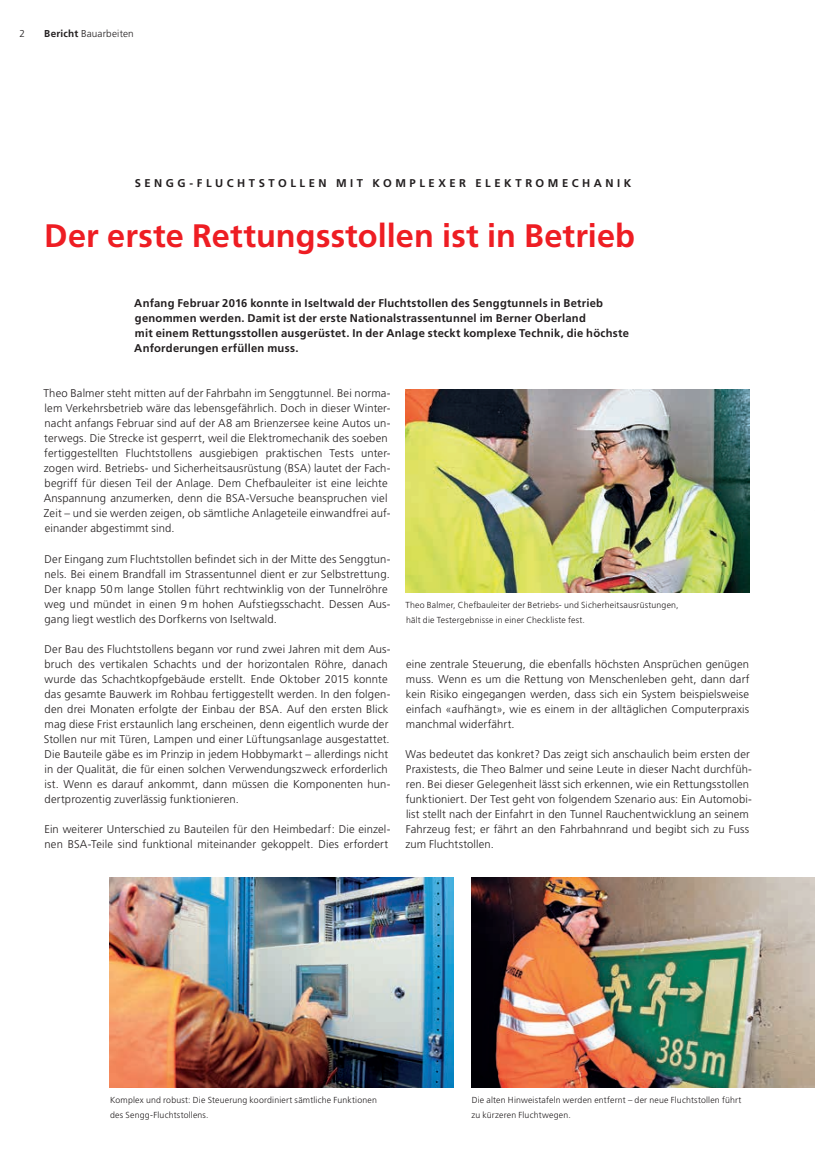
<style>
.page{position:relative;width:815px;height:1170px;background:#fff}
.page>*{position:absolute;margin:0;border:0;box-sizing:border-box;transform-origin:0 0}
.t1{font:700 32.5px "Frutiger LT Std";letter-spacing:.005em;color:#ee1d23}
.t2{font:300 11.25px/15px "Frutiger LT Std";letter-spacing:.015em;color:#231f20}
.t3{font:700 11.25px/15px "Frutiger LT Std";letter-spacing:.02em;color:#231f20}
.t4{font:700 11.25px "Frutiger LT Std";letter-spacing:.315em;color:#231f20}
.t5{font:300 10px "Frutiger LT Std";letter-spacing:.015em;color:#231f20}
.t6{font:300 8.75px/15px "Frutiger LT Std";letter-spacing:.02em;color:#231f20}
.s1{font-weight:700}
</style>
<div class="page">
<img style="left:406px;top:389px;width:343px;height:203px">
<img style="left:471px;top:877px;width:344px;height:210px">
<img style="left:110px;top:877px;width:344px;height:210px">
<p class="t5" style="left:19px;top:28px;width:7px">2</p>
<p class="t5" style="left:44px;top:28px;width:91px"><span class="s1">Bericht</span> Bauarbeiten</p>
<p class="t4" style="left:135px;top:177px;width:498px">SENGG-FLUCHTSTOLLEN MIT KOMPLEXER ELEKTROMECHANIK</p>
<h1 class="t1" style="left:44px;top:217px;width:592px">Der erste Rettungsstollen ist in Betrieb</h1>
<p class="t3" style="left:134px;top:296px;width:496px">Anfang Februar 2016 konnte in Iseltwald der Fluchtstollen des Senggtunnels in Betrieb genommen werden. Damit ist der erste Nationalstrassentunnel im Berner Oberland<br>mit einem Rettungsstollen ausgerüstet. In der Anlage steckt komplexe Technik, die höchste Anforderungen erfüllen muss.</p>
<p class="t2" style="left:43px;top:386px;width:349px">Theo Balmer steht mitten auf der Fahrbahn im Senggtunnel. Bei norma&shy;lem Verkehrsbetrieb wäre das lebensgefährlich. Doch in dieser Winter&shy;nacht anfangs Februar sind auf der A8 am Brienzersee keine Autos un&shy;terwegs. Die Strecke ist gesperrt, weil die Elektromechanik des soeben fertiggestellten Fluchtstollens ausgiebigen praktischen Tests unter&shy;zogen wird. Betriebs- und Sicherheitsausrüstung (BSA) lautet der Fach&shy;begriff für diesen Teil der Anlage. Dem Chefbauleiter ist eine leichte Anspannung anzumerken, denn die BSA-Versuche beanspruchen viel Zeit – und sie werden zeigen, ob sämtliche Anlageteile einwandfrei auf&shy;einander abgestimmt sind.</p>
<p class="t2" style="left:45px;top:551px;width:348px">Der Eingang zum Fluchtstollen befindet sich in der Mitte des Senggtun&shy;nels. Bei einem Brandfall im Strassentunnel dient er zur Selbstrettung.<br>Der knapp 50 m lange Stollen führt rechtwinklig von der Tunnelröhre weg und mündet in einen 9 m hohen Aufstiegsschacht. Dessen Aus&shy;gang liegt westlich des Dorfkerns von Iseltwald.</p>
<p class="t2" style="left:44px;top:641px;width:348px">Der Bau des Fluchtstollens begann vor rund zwei Jahren mit dem Aus&shy;bruch des vertikalen Schachts und der horizontalen Röhre, danach wurde das Schachtkopfgebäude erstellt. Ende Oktober 2015 konnte das gesamte Bauwerk im Rohbau fertiggestellt werden. In den folgen&shy;den drei Monaten erfolgte der Einbau der BSA. Auf den ersten Blick mag diese Frist erstaunlich lang erscheinen, denn eigentlich wurde der Stollen nur mit Türen, Lampen und einer Lüftungsanlage ausgestattet.<br>Die Bauteile gäbe es im Prinzip in jedem Hobbymarkt – allerdings nicht in der Qualität, die für einen solchen Verwendungszweck erforderlich ist. Wenn es darauf ankommt, dann müssen die Komponenten hun&shy;dertprozentig zuverlässig funktionieren.</p>
<p class="t2" style="left:44px;top:821px;width:348px">Ein weiterer Unterschied zu Bauteilen für den Heimbedarf: Die einzel&shy;nen BSA-Teile sind funktional miteinander gekoppelt. Dies erfordert</p>
<p class="t6" style="left:405px;top:597px;width:275px">Theo Balmer, Chefbauleiter der Betriebs- und Sicherheitsausrüstungen, hält die Testergebnisse in einer Checkliste fest.</p>
<p class="t2" style="left:406px;top:656px;width:345px;text-align:justify">eine zentrale Steuerung, die ebenfalls höchsten Ansprüchen genügen muss. Wenn es um die Rettung von Menschenleben geht, dann darf kein Risiko eingegangen werden, dass sich ein System beispielsweise einfach «aufhängt», wie es einem in der alltäglichen Computerpraxis manchmal widerfährt.</p>
<p class="t2" style="left:405px;top:746px;width:348px">Was bedeutet das konkret? Das zeigt sich anschaulich beim ersten der Praxistests, die Theo Balmer und seine Leute in dieser Nacht durchfüh&shy;ren. Bei dieser Gelegenheit lässt sich erkennen, wie ein Rettungsstollen funktioniert. Der Test geht von folgendem Szenario aus: Ein Automobi&shy;list stellt nach der Einfahrt in den Tunnel Rauchentwicklung an seinem Fahrzeug fest; er fährt an den Fahrbahnrand und begibt sich zu Fuss zum Fluchtstollen.</p>
<p class="t6" style="left:110px;top:1092px;width:268px">Komplex und robust: Die Steuerung koordiniert sämtliche Funktionen des Sengg-Fluchtstollens.</p>
<p class="t6" style="left:471px;top:1092px;width:272px">Die alten Hinweistafeln werden entfernt – der neue Fluchtstollen führt zu kürzeren Fluchtwegen.</p>
</div>
